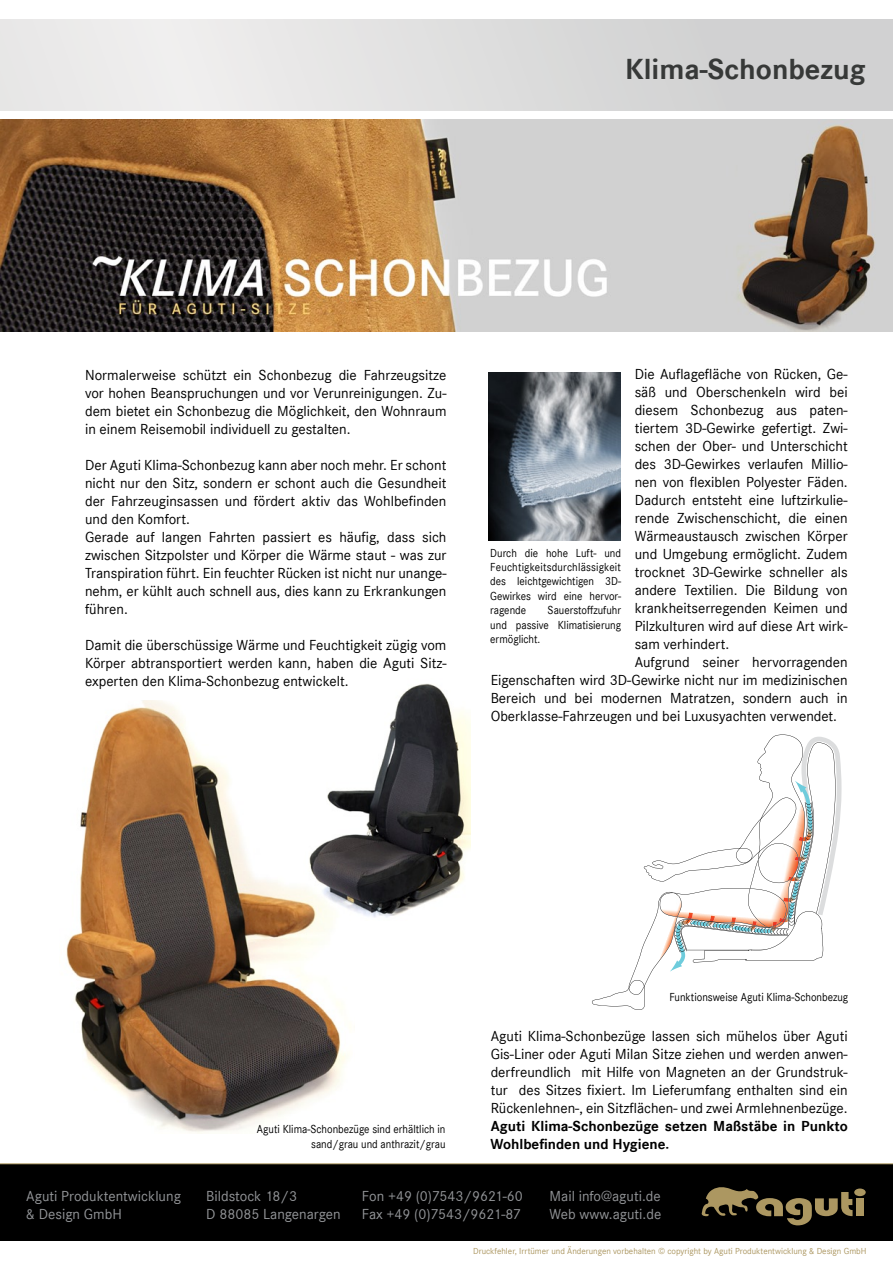
<style>
.page{position:relative;width:893px;height:1263px;background:#fff}
.page>*{position:absolute;margin:0;border:0;box-sizing:border-box;transform-origin:0 0}
.t1{font:700 30px "Corporate S";color:#373938}
.t2{font:15px/18px "Corporate S";color:#000;text-align:justify}
.t3{font:15px/18px "Corporate S";color:#939598}
.t4{font:700 15px/18px "Corporate S";color:#000}
.t5{font:12px/14.4px "Corporate S";color:#000;text-align:justify;scale:.92 1}
.t6{font:9px "Corporate S";color:#ac9761}
</style>
<div class="page">
<div style="left:0;top:19px;width:893px;height:92px;background:linear-gradient(to right,#f2f1f0,#cdcece)"></div>
<div style="left:0;top:1164px;width:893px;height:76px;background:#000"></div>
<div style="left:856px;top:1198px;width:8px;height:18px;background:#ac9761"></div>
<div style="left:854px;top:1188px;width:12px;height:8px;background:#ac9761;border-radius:50%"></div>
<svg style="left:701px;top:1187px;width:151px;height:38px"></svg>
<hr style="left:0;top:1163px;width:893px;height:1px;background:#ac9761">
<img style="left:488px;top:372px;width:133px;height:168px">
<img style="left:355px;top:683px;width:115px;height:235px">
<img style="left:0;top:119px;width:893px;height:213px">
<img style="left:66px;top:700px;width:289px;height:434px">
<svg style="left:592px;top:734px;width:249px;height:276px"></svg>
<h1 class="t1" style="left:625px;top:52px;width:242px">Klima-Schonbezug</h1>
<p class="t2" style="left:85px;top:366px;width:363px">Normalerweise schützt ein Schonbezug die Fahrzeugsitze vor hohen Beanspruchungen und vor Verunreinigungen. Zu&shy;dem bietet ein Schonbezug die Möglichkeit, den Wohnraum in einem Reisemobil individuell zu gestalten.</p>
<p class="t2" style="left:85px;top:456px;width:363px;text-align:left">Der Aguti Klima-Schonbezug kann aber noch mehr. Er schont nicht nur den Sitz, sondern er schont auch die Gesundheit der Fahrzeuginsassen und fördert aktiv das Wohlbefinden und den Komfort.<br>Gerade auf langen Fahrten passiert es häufig, dass sich zwischen Sitzpolster und Körper die Wärme staut - was zur Transpiration führt. Ein feuchter Rücken ist nicht nur unange&shy;nehm, er kühlt auch schnell aus, dies kann zu Erkrankungen führen.</p>
<p class="t2" style="left:85px;top:636px;width:363px">Damit die überschüssige Wärme und Feuchtigkeit zügig vom Körper abtransportiert werden kann, haben die Aguti Sitz&shy;experten den Klima-Schonbezug entwickelt.</p>
<p class="t2" style="left:635px;top:365px;width:215px">Die Auflagefläche von Rücken, Ge-</p>
<p class="t2" style="left:635px;top:383px;width:215px">säß und Oberschenkeln wird bei</p>
<p class="t2" style="left:635px;top:401px;width:214px">diesem Schonbezug aus paten-</p>
<p class="t2" style="left:635px;top:419px;width:215px">tiertem 3D-Gewirke gefertigt. Zwi-</p>
<p class="t2" style="left:635px;top:437px;width:214px">schen der Ober- und Unterschicht</p>
<p class="t2" style="left:635px;top:455px;width:215px">des 3D-Gewirkes verlaufen Millio-</p>
<p class="t2" style="left:635px;top:473px;width:214px">nen von flexiblen Polyester Fäden.</p>
<p class="t2" style="left:635px;top:491px;width:215px">Dadurch entsteht eine luftzirkulie-</p>
<p class="t2" style="left:635px;top:509px;width:214px">rende Zwischenschicht, die einen</p>
<p class="t2" style="left:635px;top:527px;width:214px">Wärmeaustausch zwischen Körper</p>
<p class="t2" style="left:635px;top:545px;width:214px">und Umgebung ermöglicht. Zudem</p>
<p class="t2" style="left:635px;top:563px;width:215px">trocknet 3D-Gewirke schneller als</p>
<p class="t2" style="left:635px;top:581px;width:215px">andere Textilien. Die Bildung von</p>
<p class="t2" style="left:635px;top:599px;width:214px">krankheitserregenden Keimen und</p>
<p class="t2" style="left:635px;top:617px;width:215px">Pilzkulturen wird auf diese Art wirk-</p>
<p class="t2" style="left:635px;top:635px;width:96px">sam verhindert.</p>
<p class="t2" style="left:635px;top:653px;width:214px">Aufgrund seiner hervorragenden</p>
<p class="t2" style="left:491px;top:671px;width:358px">Eigenschaften wird 3D-Gewirke nicht nur im medizinischen</p>
<p class="t2" style="left:491px;top:689px;width:358px">Bereich und bei modernen Matratzen, sondern auch in</p>
<p class="t2" style="left:491px;top:707px;width:348px">Oberklasse-Fahrzeugen und bei Luxusyachten verwendet.</p>
<p class="t5" style="left:490px;top:545px;width:144px">Durch die hohe Luft- und Feuchtigkeitsdurchlässigkeit des leichtgewichtigen 3D-Gewirkes wird eine hervor&shy;ragende</p>
<p class="t5" style="left:490px;top:603px;width:144px;text-indent:57px">Sauerstoffzufuhr und passive Klimatisierung ermöglicht.</p>
<p class="t5" style="left:257px;top:1122px;width:207px;text-align:right">Aguti Klima-Schonbezüge sind erhältlich in sand/grau und anthrazit/grau</p>
<p class="t5" style="left:669px;top:990px;width:196px">Funktionsweise Aguti Klima-Schonbezug</p>
<p class="t2" style="left:491px;top:1027px;width:358px">Aguti Klima-Schonbezüge lassen sich mühelos über Aguti Gis-Liner oder Aguti Milan Sitze ziehen und werden anwen&shy;derfreundlich mit Hilfe von Magneten an der Grundstruk&shy;tur des Sitzes fixiert. Im Lieferumfang enthalten sind ein Rückenlehnen-, ein Sitzflächen- und zwei Armlehnenbezüge.</p>
<p class="t4" style="left:490px;top:1117px;width:359px">Aguti Klima-Schonbezüge setzen Maßstäbe in Punkto<br>Wohlbefinden und Hygiene.</p>
<p class="t3" style="left:26px;top:1187px;width:156px">Aguti Produktentwicklung &amp; Design GmbH</p>
<p class="t3" style="left:206px;top:1187px;width:136px">Bildstock 18/3<br>D 88085 Langenargen</p>
<p class="t3" style="left:550px;top:1187px;width:113px">Mail info@aguti.de<br>Web www.aguti.de</p>
<p class="t6" style="left:473px;top:1246px;width:395px">Druckfehler, Irrtümer und Änderungen vorbehalten © copyright by Aguti Produktentwicklung &amp; Design GmbH</p>
<p class="t3" style="left:362px;top:1187px;width:163px">Fon +49 (0)7543/9621-60<br>Fax +49 (0)7543/9621-87</p>
</div>
